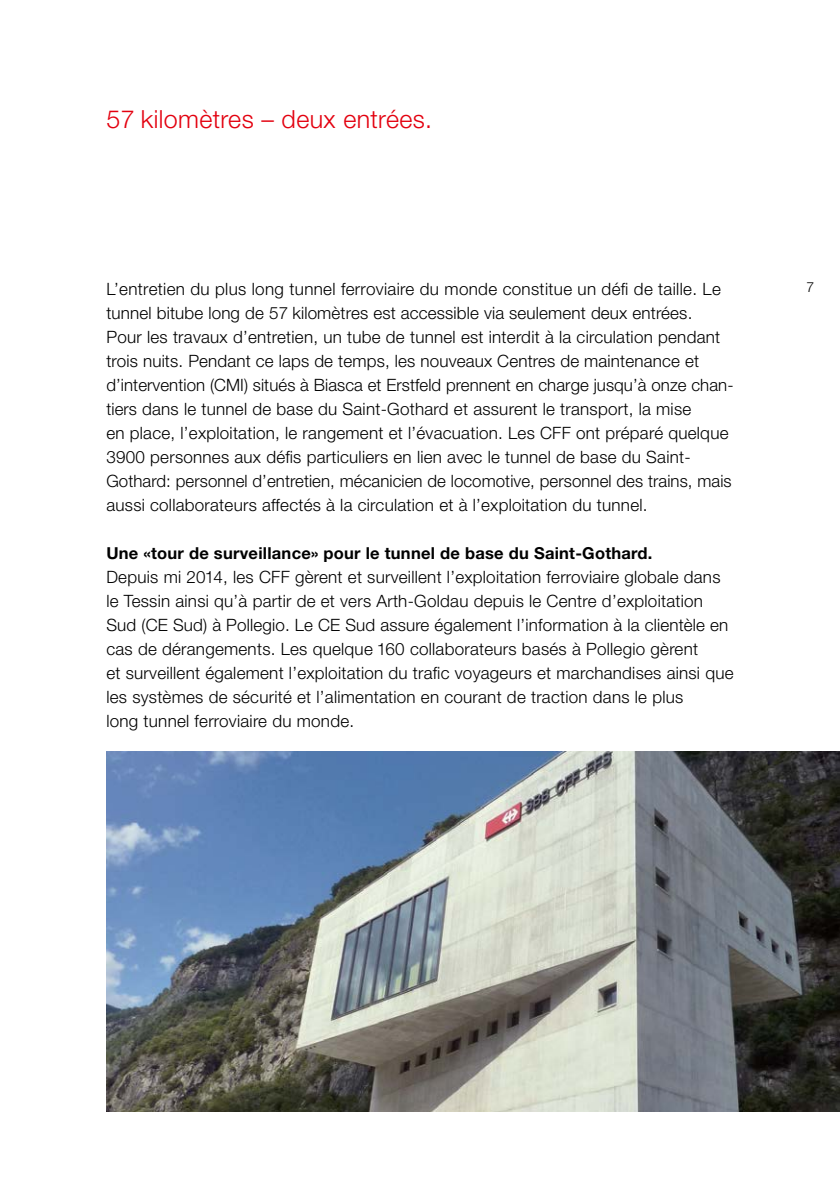
<style>
.page{position:relative;width:840px;height:1191px;background:#fff}
.page>*{position:absolute;margin:0;border:0;box-sizing:border-box;transform-origin:0 0}
.t1{font:300 25px "Helvetica Neue LT Std";letter-spacing:.015em;color:#e3000f}
.t2{font:300 17px/24px "Helvetica Neue LT Std";letter-spacing:.015em;color:#000}
.t3{font:700 16.4px "Helvetica Neue LT Std";letter-spacing:.015em;color:#000}
.t4{font:300 14px "Helvetica Neue LT Std";color:#000}
</style>
<div class="page">
<img style="left:106px;top:751px;width:733px;height:360px">
<h2 class="t1" style="left:106px;top:104px;width:327px">57 kilomètres – deux entrées.</h2>
<p class="t2" style="left:106px;top:276px;width:615px">L’entretien du plus long tunnel ferroviaire du monde constitue un défi de taille. Le</p>
<p class="t4" style="left:806px;top:278px;width:9px">7</p>
<p class="t2" style="left:106px;top:300px;width:628px">tunnel bitube long de 57 kilomètres est accessible via seulement deux entrées.<br>Pour les travaux d’entretien, un tube de tunnel est interdit à la circulation pendant trois nuits. Pendant ce laps de temps, les nouveaux Centres de maintenance et d’intervention (CMI) situés à Biasca et Erstfeld prennent en charge jusqu’à onze chan&shy;tiers dans le tunnel de base du Saint-Gothard et assurent le transport, la mise<br>en place, l’exploitation, le rangement et l’évacuation. Les CFF ont préparé quelque 3900 personnes aux défis particuliers en lien avec le tunnel de base du Saint-Gothard: personnel d’entretien, mécanicien de locomotive, personnel des trains, mais aussi collaborateurs affectés à la circulation et à l’exploitation du tunnel.</p>
<h3 class="t3" style="left:106px;top:543px;width:547px">Une «tour de surveillance» pour le tunnel de base du Saint-Gothard.</h3>
<p class="t2" style="left:106px;top:564px;width:628px">Depuis mi 2014, les CFF gèrent et surveillent l’exploitation ferroviaire globale dans le Tessin ainsi qu’à partir de et vers Arth-Goldau depuis le Centre d’exploitation Sud (CE Sud) à Pollegio. Le CE Sud assure également l’information à la clientèle en cas de dérangements. Les quelque 160 collaborateurs basés à Pollegio gèrent<br>et surveillent également l’exploitation du trafic voyageurs et marchandises ainsi que les systèmes de sécurité et l’alimentation en courant de traction dans le plus<br>long tunnel ferroviaire du monde.</p>
</div>
